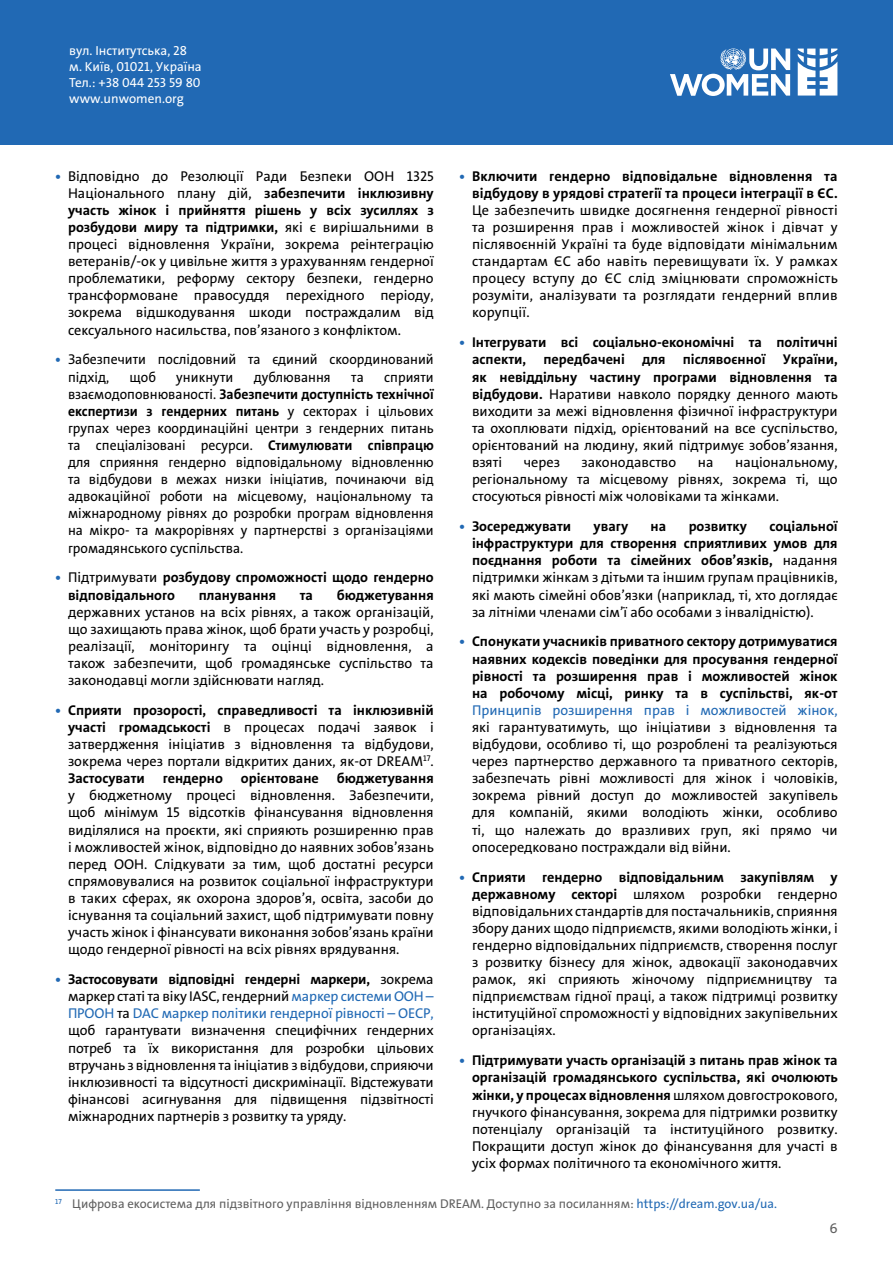
<style>
.page{position:relative;width:893px;height:1263px;background:#fff}
.page>*{position:absolute;margin:0;border:0;box-sizing:border-box;transform-origin:0 0}
.t1{font:14.25px/17.1px "The Sans";color:#000;text-align:justify}
.t2{font:14.25px/17.1px "The Sans";color:#000;scale:.96 1}
.t3{font:700 14.25px/17.1px "The Sans";color:#000}
.t4{font:14.25px "The Sans";color:#2169b4}
.t5{font:14.25px "The Sans";color:#606060}
.t6{font:13.2px/15.8px "The Sans";color:#fff}
.t7{font:12.75px "The Sans";color:#606060}
.s1{font-weight:700;color:#2169b4}
.s2{font-weight:700}
.s3{color:#2169b4}
.s4{font-weight:400}
</style>
<div class="page">
<div style="left:0;top:0;width:893px;height:145px;background:#2169b4"></div>
<svg style="left:670px;top:48px;width:120px;height:48px"></svg>
<svg style="left:798px;top:49px;width:39px;height:47px"></svg>
<hr style="left:55px;top:1189px;width:145px;height:2px;background:#2169b4">
<p class="t6" style="left:69px;top:43px;width:134px">вул. Інститутська, 28 м. Київ, 01021, Україна<br>Тел.: +38 044 253 59 80 www.unwomen.org</p>
<p class="t1" style="left:68px;top:167px;width:367px;text-indent:-13px"><span class="s1">•</span> Відповідно до Резолюції Ради Безпеки ООН 1325<br>Національного плану дій, <span class="s2">забезпечити інклюзивну участь жінок і прийняття рішень у всіх зусиллях з розбудови миру та підтримки,</span> які є вирішальними в процесі відновлення України, зокрема реінтеграцію ветеранів/-ок у цивільне життя з урахуванням гендерної проблематики, реформу сектору безпеки, гендерно трансформоване правосуддя перехідного періоду, зокрема відшкодування шкоди постраждалим від сексуального насильства, пов’язаного з конфліктом.</p>
<p class="t2" style="left:68px;top:351px;width:382px;text-indent:-13px"><span class="s1">•</span> Забезпечити послідовний та єдиний скоординований підхід,</p>
<p class="t2" style="left:130px;top:368px;width:29px">щоб</p>
<p class="t2" style="left:176px;top:368px;width:61px">уникнути</p>
<p class="t2" style="left:254px;top:368px;width:82px">дублювання</p>
<p class="t2" style="left:351px;top:368px;width:15px">та</p>
<p class="t2" style="left:68px;top:368px;width:382px;text-align:justify;text-indent:316px">сприяти взаємодоповнюваності. <span class="s2">Забезпечити доступність технічної експертизи з гендерних питань</span> у секторах і цільових групах через координаційні центри з гендерних питань та спеціалізовані ресурси. <span class="s2">Стимулювати співпрацю </span>для сприяння гендерно відповідальному відновленню та відбудови в межах низки ініціатив, починаючи від адвокаційної роботи на місцевому, національному та міжнародному рівнях до розробки програм відновлення на мікро- та макрорівнях у партнерстві з організаціями громадянського суспільства.</p>
<p class="t3" style="left:68px;top:569px;width:367px;text-indent:-13px"><span class="s3">•</span> <span class="s4">Підтримувати</span> розбудову спроможності щодо гендерно відповідального</p>
<p class="t3" style="left:199px;top:586px;width:79px">планування</p>
<p class="t3" style="left:300px;top:586px;width:15px">та</p>
<p class="t3" style="left:337px;top:586px;width:98px">бюджетування</p>
<p class="t1" style="left:68px;top:603px;width:367px">державних установ на всіх рівнях, а також організацій, що захищають права жінок, щоб брати участь у розробці, реалізації, моніторингу та оцінці відновлення, а також забезпечити, щоб громадянське суспільство та законодавці могли здійснювати нагляд.</p>
<p class="t1" style="left:68px;top:702px;width:367px;text-indent:-13px"><span class="s1">•</span> <span class="s2">Сприяти прозорості, справедливості та інклюзивній участі громадськості</span> в процесах подачі заявок і затвердження ініціатив з відновлення та відбудови, зокрема через портали відкритих даних, як-от DREAM<sup>17</sup>.<br><span class="s2">Застосувати</span></p>
<p class="t3" style="left:163px;top:770px;width:62px">гендерно</p>
<p class="t3" style="left:241px;top:770px;width:80px">орієнтоване</p>
<p class="t3" style="left:337px;top:770px;width:98px">бюджетування</p>
<p class="t1" style="left:68px;top:787px;width:367px">у бюджетному процесі відновлення. Забезпечити, щоб мінімум 15 відсотків фінансування відновлення виділялися на проєкти, які сприяють розширенню прав і можливостей жінок, відповідно до наявних зобов’язань перед ООН. Слідкувати за тим, щоб достатні ресурси спрямовувалися на розвиток соціальної інфраструктури в таких сферах, як охорона здоров’я, освіта, засоби до існування та соціальний захист, щоб підтримувати повну участь жінок і фінансувати виконання зобов’язань країни щодо гендерної рівності на всіх рівнях врядування.</p>
<p class="t1" style="left:68px;top:971px;width:367px;text-indent:-13px"><span class="s1">•</span> <span class="s2">Застосовувати відповідні гендерні маркери,</span> зокрема маркер статі та віку IASC, гендерний <span class="s3">маркер системи ООН – ПРООН</span> та <span class="s3">DAC маркер політики гендерної рівності – ОЕСР, </span>щоб гарантувати визначення специфічних гендерних потреб та їх використання для розробки цільових втручань з відновлення та ініціатив з відбудови, сприяючи інклюзивності та відсутності дискримінації. Відстежувати фінансові асигнування для підвищення підзвітності міжнародних партнерів з розвитку та уряду.</p>
<p class="t3" style="left:459px;top:167px;width:380px;text-align:right"><span class="s3">•</span> Включити гендерно відповідальне відновлення та відбудову в урядові стратегії та процеси інтеграції в ЄС.</p>
<p class="t1" style="left:472px;top:202px;width:367px">Це забезпечить швидке досягнення гендерної рівності та розширення прав і можливостей жінок і дівчат у післявоєнній Україні та буде відповідати мінімальним стандартам ЄС або навіть перевищувати їх. У рамках процесу вступу до ЄС слід зміцнювати спроможність розуміти, аналізувати та розглядати гендерний вплив корупції.</p>
<p class="t1" style="left:472px;top:334px;width:367px;text-indent:-13px"><span class="s1">•</span> <span class="s2">Інтегрувати всі соціально-економічні та політичні аспекти, передбачені для післявоєнної України, як невіддільну частину програми відновлення та відбудови.</span> Наративи навколо порядку денного мають виходити за межі відновлення фізичної інфраструктури та охоплювати підхід, орієнтований на все суспільство, орієнтований на людину, який підтримує зобов’язання, взяті</p>
<p class="t1" style="left:472px;top:454px;width:367px;text-indent:263px">національному, регіональному та місцевому рівнях, зокрема ті, що стосуються рівності між чоловіками та жінками.</p>
<p class="t3" style="left:459px;top:518px;width:113px"><span class="s3">•</span> Зосереджувати</p>
<p class="t3" style="left:594px;top:518px;width:36px">увагу</p>
<p class="t3" style="left:651px;top:518px;width:17px">на</p>
<p class="t3" style="left:689px;top:518px;width:60px">розвитку</p>
<p class="t1" style="left:524px;top:454px;width:38px">через</p>
<p class="t1" style="left:582px;top:454px;width:96px">законодавство</p>
<p class="t1" style="left:698px;top:454px;width:17px">на</p>
<p class="t1" style="left:472px;top:518px;width:367px;text-indent:297px"><span class="s2">соціальної інфраструктури для створення сприятливих умов для поєднання роботи та сімейних обов’язків,</span> надання підтримки жінкам з дітьми та іншим групам працівників, які мають сімейні обов’язки (наприклад, ті, хто доглядає за літніми членами сім’ї або особами з інвалідністю).</p>
<p class="t3" style="left:472px;top:633px;width:367px;text-align:justify;text-indent:-13px"><span class="s3">•</span> Спонукати учасників приватного сектору дотримуватися наявних кодексів поведінки для просування гендерної рівності та розширення прав і можливостей жінок на робочому місці, ринку та в суспільстві, як-от</p>
<p class="t4" style="left:472px;top:701px;width:367px">Принципів розширення прав і можливостей жінок,</p>
<p class="t1" style="left:472px;top:719px;width:367px">які гарантуватимуть, що ініціативи з відновлення та відбудови, особливо ті, що розроблені та реалізуються через партнерство державного та приватного секторів, забезпечать рівні можливості для жінок і чоловіків, зокрема рівний доступ до можливостей закупівель для компаній, якими володіють жінки, особливо ті, що належать до вразливих груп, які прямо чи опосередковано постраждали від війни.</p>
<p class="t1" style="left:472px;top:868px;width:367px;text-indent:-13px"><span class="s1">•</span> <span class="s2">Сприяти гендерно відповідальним закупівлям у державному секторі</span> шляхом розробки гендерно відповідальних стандартів для постачальників, сприяння збору даних щодо підприємств, якими володіють жінки, і гендерно відповідальних підприємств, створення послуг з розвитку бізнесу для жінок, адвокації законодавчих рамок, які сприяють жіночому підприємництву та підприємствам гідної праці, а також підтримці розвитку інституційної спроможності у відповідних закупівельних організаціях.</p>
<p class="t1" style="left:472px;top:1052px;width:367px;text-indent:-13px"><span class="s1">•</span> <span class="s2">Підтримувати участь організацій з питань прав жінок та організацій громадянського суспільства, які очолюють жінки, у процесах відновлення</span> шляхом довгострокового, гнучкого фінансування, зокрема для підтримки розвитку потенціалу організацій та інституційного розвитку.<br>Покращити доступ жінок до фінансування для участі в усіх формах політичного та економічного життя.</p>
<p class="t7" style="left:55px;top:1195px;width:723px"><sup>17</sup> Цифрова екосистема для підзвітного управління відновленням DREAM. Доступно за посиланням: <span class="s3">https://dream.gov.ua/ua.</span></p>
<p class="t5" style="left:829px;top:1219px;width:10px">6</p>
</div>
